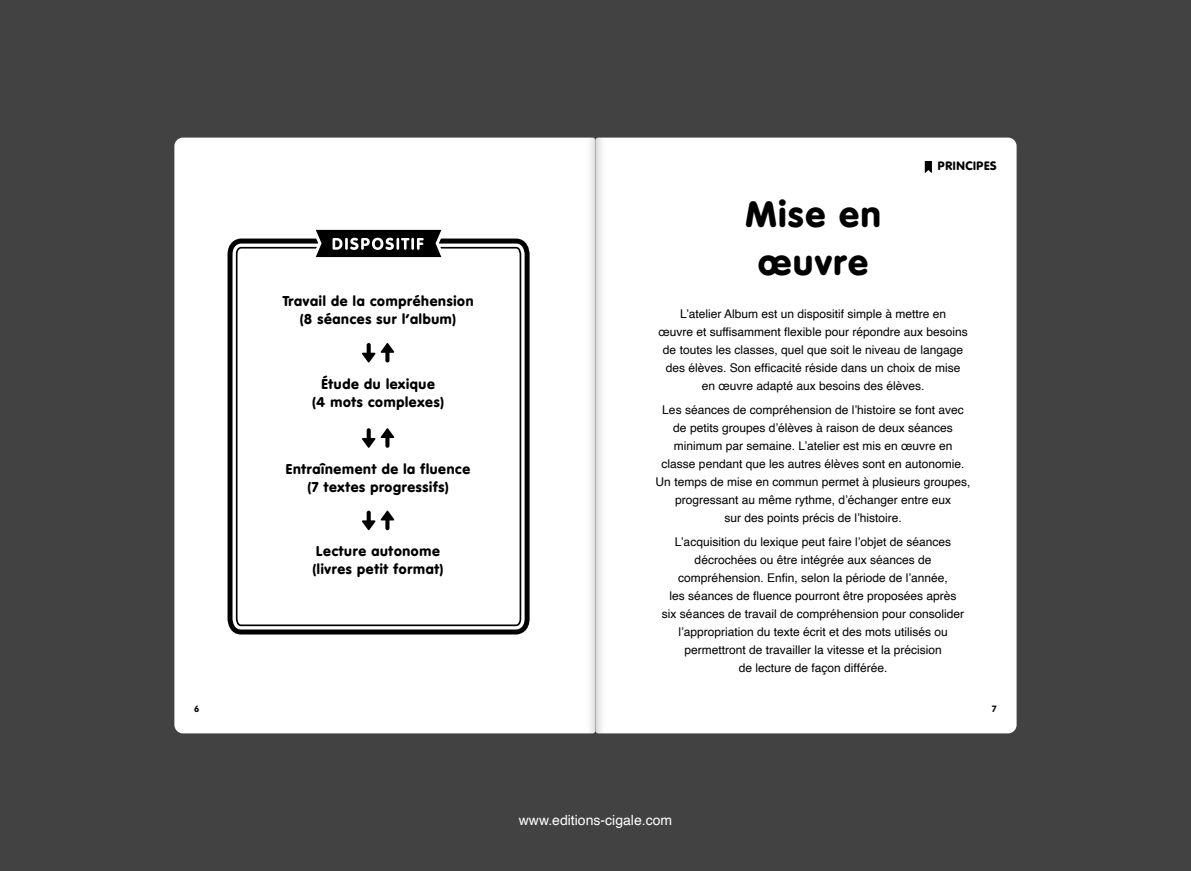
<style>
.page{position:relative;width:1191px;height:871px;background:#fff}
.page>*{position:absolute;margin:0;border:0;box-sizing:border-box;transform-origin:0 0}
.t1{font:300 253px "VAG Rounded Std";color:#000}
.t2{font:900 36px/48px "VAG Rounded Std";letter-spacing:.05em;color:#000;text-align:center}
.t3{font:900 14px/18px "VAG Rounded Std";letter-spacing:.05em;color:#000;text-align:center}
.t4{font:14px "Helvetica";color:#fff}
.t5{font:12px/18px "Helvetica";color:#000;text-align:center}
.t6{font:900 12px "VAG Rounded Std";letter-spacing:.05em;color:#000}
.t7{font:700 9px "VAG Rounded Std";color:#000}
</style>
<div class="page">
<div style="left:0;top:0;width:1191px;height:870px;background:#424242"></div>
<svg style="left:174px;top:137px;width:421px;height:596px;background:#f2f2f2"></svg>
<div style="left:595px;top:137px;width:421px;height:596px;background:#fff"></div>
<p class="t7" style="left:194px;top:703px;width:7px">6</p>
<p class="t3" style="left:283px;top:293px;width:192px">Travail de la compréhension (8 séances sur l’album)</p>
<p class="t3" style="left:312px;top:375px;width:133px">Étude du lexique<br>(4 mots complexes)</p>
<p class="t3" style="left:286px;top:460px;width:186px">Entraînement de la fluence (7 textes progressifs)</p>
<p class="t3" style="left:312px;top:542px;width:132px;text-align:left">Lecture autonome (livres petit format)</p>
<p class="t6" style="left:938px;top:158px;width:60px">PRINCIPES</p>
<h2 class="t2" style="left:745px;top:191px;width:137px">Mise en œuvre</h2>
<p class="t5" style="left:658px;top:305px;width:311px">L’atelier Album est un dispositif simple à mettre en<br>œuvre et suffisamment flexible pour répondre aux besoins de toutes les classes, quel que soit le niveau de langage des élèves. Son efficacité réside dans un choix de mise en œuvre adapté aux besoins des élèves.</p>
<p class="t5" style="left:655px;top:401px;width:316px">Les séances de compréhension de l’histoire se font avec de petits groupes d’élèves à raison de deux séances minimum par semaine. L’atelier est mis en œuvre en classe pendant que les autres élèves sont en autonomie.<br>Un temps de mise en commun permet à plusieurs groupes, progressant au même rythme, d’échanger entre eux<br>sur des points précis de l’histoire.</p>
<p class="t5" style="left:662px;top:533px;width:304px">L’acquisition du lexique peut faire l’objet de séances décrochées ou être intégrée aux séances de compréhension. Enfin, selon la période de l’année,<br>les séances de fluence pourront être proposées après six séances de travail de compréhension pour consolider l’appropriation du texte écrit et des mots utilisés ou permettront de travailler la vitesse et la précision<br>de lecture de façon différée.</p>
<h1 class="t1" style="left:654px;top:300px;width:305px">A5</h1>
<p class="t7" style="left:992px;top:703px;width:6px">7</p>
<p class="t4" style="left:519px;top:809px;width:155px">www.editions-cigale.com</p>
</div>
